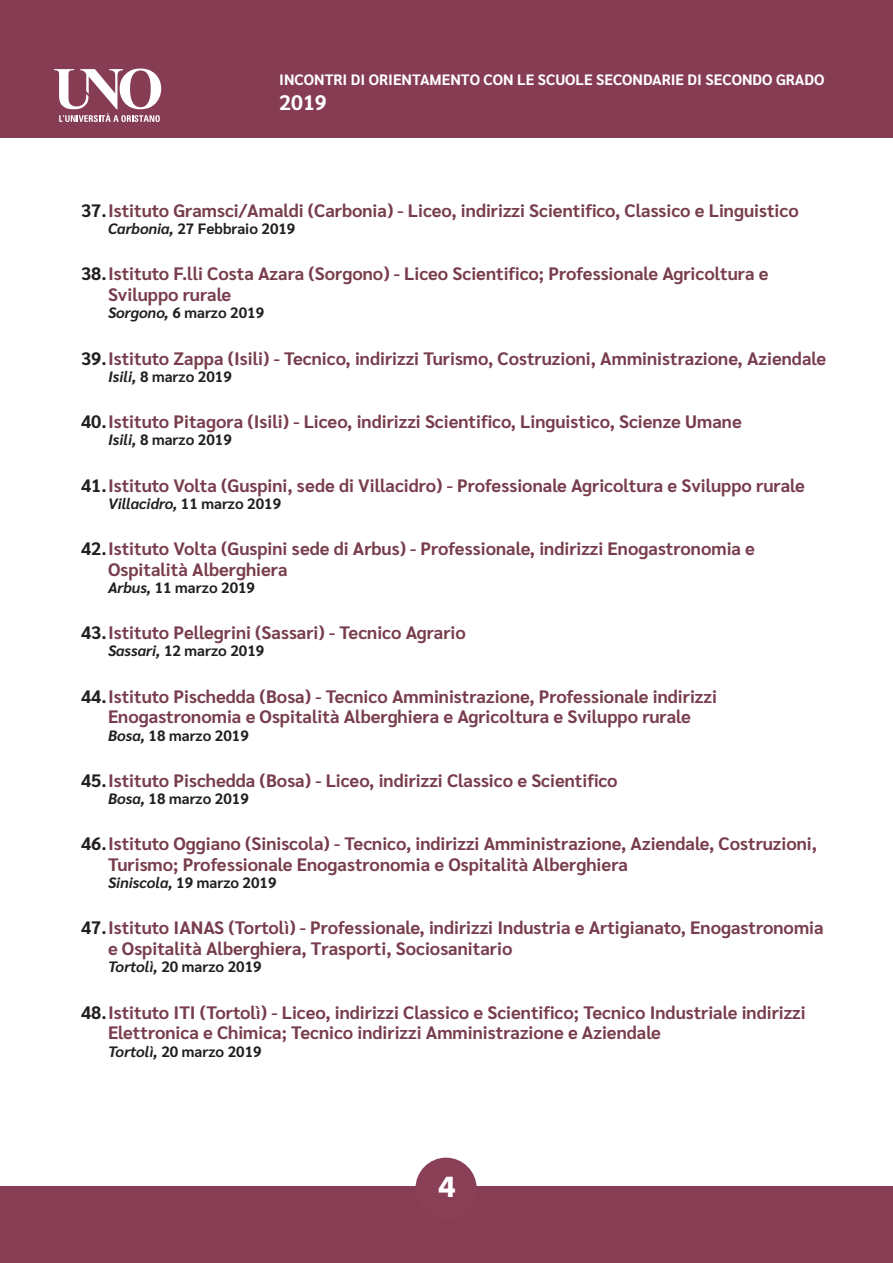
<style>
.page{position:relative;width:893px;height:1263px;background:#fff}
.page>*{position:absolute;margin:0;border:0;box-sizing:border-box;transform-origin:0 0}
.t1{font:700 28.5px "Futura";color:#fff}
.t2{font:700 21px "Sarabun";color:#fff}
.t3{font:700 18px/20.7px "Sarabun";color:#783d4c}
.t4{font:700 15px "Sarabun";color:#231f20}
.t5{font:700 15px "Sarabun";color:#fff}
.t6{font:italic 700 15px "Sarabun";color:#231f20}
.s1{color:#231f20}
.s2{font-style:italic}
.s3{font-style:normal}
</style>
<div class="page">
<div style="left:0;top:0;width:893px;height:137px;background:#863d53"></div>
<svg style="left:54px;top:69px;width:107px;height:53px"></svg>
<div style="left:0;top:1186px;width:893px;height:77px;background:#873e54"></div>
<div style="left:415px;top:1157px;width:62px;height:62px;background:#893f55;border-radius:50%"></div>
<p class="t5" style="left:279px;top:71px;width:547px">INCONTRI DI ORIENTAMENTO CON LE SCUOLE SECONDARIE DI SECONDO GRADO</p>
<p class="t2" style="left:279px;top:91px;width:49px">2019</p>
<p class="t3" style="left:81px;top:200px;width:719px"><span class="s1">37.</span>Istituto Gramsci/Amaldi (Carbonia) - Liceo, indirizzi Scientifico, Classico e Linguistico</p>
<p class="t4" style="left:108px;top:220px;width:189px"><span class="s2">Carbonia,</span> 27 Febbraio 2019</p>
<p class="t3" style="left:108px;top:264px;width:662px;text-indent:-27px"><span class="s1">38.</span>Istituto F.lli Costa Azara (Sorgono) - Liceo Scientifico; Professionale Agricoltura e<br>Sviluppo rurale</p>
<p class="t4" style="left:108px;top:304px;width:158px"><span class="s2">Sorgono,</span> 6 marzo 2019</p>
<p class="t3" style="left:81px;top:348px;width:747px"><span class="s1">39.</span>Istituto Zappa (Isili) - Tecnico, indirizzi Turismo, Costruzioni, Amministrazione, Aziendale</p>
<p class="t4" style="left:108px;top:368px;width:125px"><span class="s2">Isili,</span> 8 marzo 2019</p>
<p class="t3" style="left:81px;top:411px;width:662px"><span class="s1">40.</span>Istituto Pitagora (Isili) - Liceo, indirizzi Scientifico, Linguistico, Scienze Umane</p>
<p class="t4" style="left:108px;top:431px;width:125px"><span class="s2">Isili,</span> 8 marzo 2019</p>
<p class="t3" style="left:81px;top:475px;width:725px"><span class="s1">41.</span>Istituto Volta (Guspini, sede di Villacidro) - Professionale Agricoltura e Sviluppo rurale</p>
<p class="t6" style="left:108px;top:495px;width:175px">Villacidro, <span class="s3">11 marzo 2019</span></p>
<p class="t3" style="left:108px;top:538px;width:649px;text-indent:-27px"><span class="s1">42.</span>Istituto Volta (Guspini sede di Arbus) - Professionale, indirizzi Enogastronomia e<br>Ospitalità Alberghiera</p>
<p class="t4" style="left:108px;top:579px;width:149px"><span class="s2">Arbus,</span> 11 marzo 2019</p>
<p class="t3" style="left:81px;top:623px;width:386px"><span class="s1">43.</span>Istituto Pellegrini (Sassari) - Tecnico Agrario</p>
<p class="t4" style="left:108px;top:642px;width:158px"><span class="s2">Sassari,</span> 12 marzo 2019</p>
<p class="t3" style="left:81px;top:686px;width:637px;text-align:center"><span class="s1">44.</span>Istituto Pischedda (Bosa) - Tecnico Amministrazione, Professionale indirizzi<br>Enogastronomia e Ospitalità Alberghiera e Agricoltura e Sviluppo rurale</p>
<p class="t4" style="left:108px;top:727px;width:142px"><span class="s2">Bosa,</span> 18 marzo 2019</p>
<p class="t3" style="left:81px;top:770px;width:538px"><span class="s1">45.</span>Istituto Pischedda (Bosa) - Liceo, indirizzi Classico e Scientifico</p>
<p class="t4" style="left:108px;top:790px;width:142px"><span class="s2">Bosa,</span> 18 marzo 2019</p>
<p class="t3" style="left:108px;top:834px;width:711px;text-indent:-27px"><span class="s1">46.</span>Istituto Oggiano (Siniscola) - Tecnico, indirizzi Amministrazione, Aziendale, Costruzioni,<br>Turismo; Professionale Enogastronomia e Ospitalità Alberghiera</p>
<p class="t4" style="left:108px;top:874px;width:170px"><span class="s2">Siniscola,</span> 19 marzo 2019</p>
<p class="t3" style="left:108px;top:918px;width:717px;text-indent:-27px"><span class="s1">47.</span>Istituto IANAS (Tortolì) - Professionale, indirizzi Industria e Artigianato, Enogastronomia e Ospitalità Alberghiera, Trasporti, Sociosanitario</p>
<p class="t4" style="left:108px;top:958px;width:155px"><span class="s2">Tortolì,</span> 20 marzo 2019</p>
<p class="t3" style="left:108px;top:1002px;width:699px;text-indent:-27px"><span class="s1">48.</span>Istituto ITI (Tortolì) - Liceo, indirizzi Classico e Scientifico; Tecnico Industriale indirizzi<br>Elettronica e Chimica; Tecnico indirizzi Amministrazione e Aziendale</p>
<p class="t4" style="left:108px;top:1043px;width:155px"><span class="s2">Tortolì,</span> 20 marzo 2019</p>
<h1 class="t1" style="left:438px;top:1166px;width:19px">4</h1>
</div>
